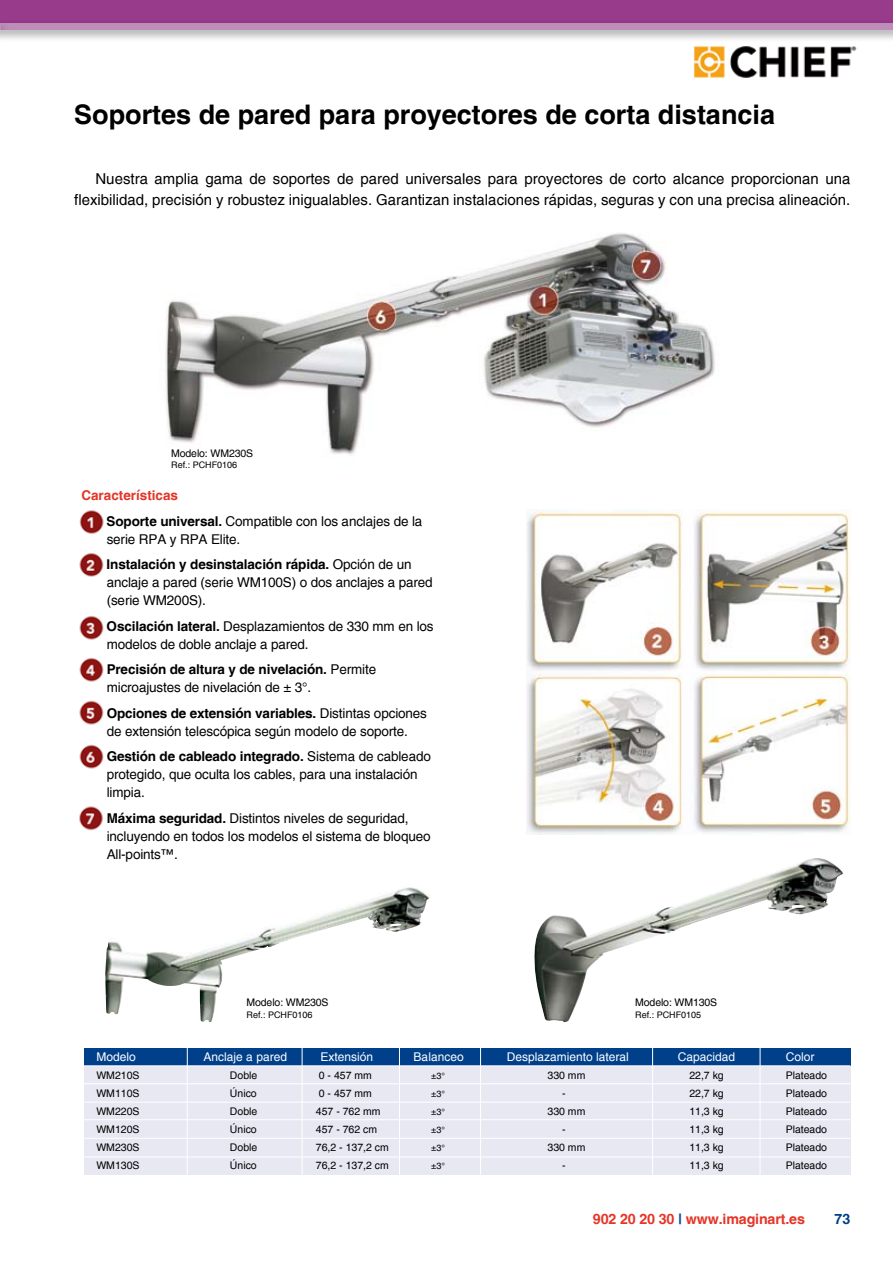
<style>
.page{position:relative;width:893px;height:1263px;background:#fff}
.page>*{position:absolute;margin:0;border:0;box-sizing:border-box;transform-origin:0 0}
.t1{font:700 27px "Helvetica";color:#000}
.t2{font:15px/21px "Helvetica";color:#000;text-align:right}
.t3{font:700 14.25px "Helvetica";letter-spacing:-.01em;color:#e53527}
.t4{font:700 14.25px "Helvetica";color:#003f8a}
.t5{font:13.5px/18px "Helvetica";letter-spacing:-.01em;color:#000}
.t6{font:700 13.5px/25.5px "Helvetica";letter-spacing:-.01em;color:#000}
.t7{font:12px "Helvetica";color:#fff}
.t8{font:10.5px "Helvetica";color:#000}
.t9{font:9px "Helvetica";color:#000}
.s1{font-weight:700;color:#e53527}
.s2{font-weight:700}
.s3{font-weight:400}
.s4{color:#003f8a}
</style>
<div class="page">
<img style="left:534px;top:858px;width:309px;height:164px">
<img style="left:165px;top:233px;width:550px;height:222px">
<div style="left:0;top:0;width:893px;height:23px;background:#993b8b"></div>
<div style="left:0;top:18px;width:893px;height:25px;background:#000;opacity:.43"></div>
<div style="left:0;top:23px;width:893px;height:7px;background:#be8dba"></div>
<div style="left:0;top:18px;width:9px;height:25px;background:#000;opacity:.43"></div>
<div style="left:84px;top:1066px;width:766px;height:108px;background:#e8e8f2"></div>
<div style="left:84px;top:1048px;width:766px;height:18px;background:#003f8a"></div>
<hr style="left:84px;top:1065px;width:766px;height:1px;background:#fff">
<img style="left:693px;top:46px;width:164px;height:32px">
<hr style="left:84px;top:1083px;width:766px;height:1px;background:#fff">
<hr style="left:84px;top:1102px;width:766px;height:1px;background:#fff">
<hr style="left:84px;top:1119px;width:766px;height:1px;background:#fff">
<hr style="left:84px;top:1138px;width:766px;height:1px;background:#fff">
<hr style="left:84px;top:1157px;width:766px;height:1px;background:#fff">
<hr style="left:187px;top:1048px;width:1px;height:128px;background:#fff">
<hr style="left:302px;top:1048px;width:1px;height:128px;background:#fff">
<hr style="left:399px;top:1048px;width:1px;height:128px;background:#fff">
<hr style="left:480px;top:1048px;width:1px;height:128px;background:#fff">
<hr style="left:652px;top:1048px;width:1px;height:128px;background:#fff">
<hr style="left:760px;top:1048px;width:1px;height:128px;background:#fff">
<img style="left:527px;top:510px;width:323px;height:325px">
<img style="left:79px;top:510px;width:25px;height:24px">
<img style="left:79px;top:553px;width:25px;height:24px">
<img style="left:79px;top:615px;width:25px;height:25px">
<img style="left:79px;top:657px;width:25px;height:25px">
<img style="left:79px;top:700px;width:25px;height:25px">
<img style="left:79px;top:744px;width:25px;height:25px">
<img style="left:79px;top:806px;width:24px;height:25px">
<img style="left:105px;top:887px;width:317px;height:135px">
<h1 class="t1" style="left:74px;top:97px;width:702px">Soportes de pared para proyectores de corta distancia</h1>
<p class="t2" style="left:74px;top:169px;width:778px">Nuestra amplia gama de soportes de pared universales para proyectores de corto alcance proporcionan una flexibilidad, precisión y robustez inigualables. Garantizan instalaciones rápidas, seguras y con una precisa alineación.</p>
<p class="t8" style="left:171px;top:447px;width:84px">Modelo: WM230S</p>
<p class="t9" style="left:171px;top:460px;width:68px">Ref.: PCHF0106</p>
<p class="t5" style="left:107px;top:483px;width:317px;line-height:25.5px;text-indent:-25px"><span class="s1">Características<br></span><span class="s2">Soporte universal.</span> Compatible con los anclajes de la</p>
<p class="t6" style="left:107px;top:526px;width:306px"><span class="s3">serie RPA y RPA Elite.<br></span>Instalación y desinstalación rápida. <span class="s3">Opción de un</span></p>
<p class="t5" style="left:107px;top:574px;width:328px">anclaje a pared (serie WM100S) o dos anclajes a pared (serie WM200S).</p>
<p class="t5" style="left:107px;top:617px;width:329px"><span class="s2">Oscilación lateral.</span> Desplazamientos de 330 mm en los modelos de doble anclaje a pared.</p>
<p class="t5" style="left:107px;top:661px;width:271px"><span class="s2">Precisión de altura y de nivelación.</span> Permite microajustes de nivelación de ± 3°.</p>
<p class="t5" style="left:107px;top:704px;width:322px"><span class="s2">Opciones de extensión variables.</span> Distintas opciones de extensión telescópica según modelo de soporte.</p>
<p class="t5" style="left:107px;top:748px;width:326px"><span class="s2">Gestión de cableado integrado.</span> Sistema de cableado protegido, que oculta los cables, para una instalación limpia.</p>
<p class="t5" style="left:107px;top:809px;width:325px"><span class="s2">Máxima seguridad.</span> Distintos niveles de seguridad, incluyendo en todos los modelos el sistema de bloqueo<br>All-points™.</p>
<p class="t8" style="left:247px;top:997px;width:84px">Modelo: WM230S</p>
<p class="t9" style="left:247px;top:1009px;width:68px">Ref.: PCHF0106</p>
<p class="t8" style="left:635px;top:997px;width:84px">Modelo: WM130S</p>
<p class="t9" style="left:635px;top:1009px;width:68px">Ref.: PCHF0105</p>
<p class="t7" style="left:96px;top:1050px;width:41px">Modelo</p>
<p class="t7" style="left:204px;top:1050px;width:85px">Anclaje a pared</p>
<p class="t7" style="left:320px;top:1050px;width:54px">Extensión</p>
<p class="t7" style="left:414px;top:1050px;width:52px">Balanceo</p>
<p class="t7" style="left:507px;top:1050px;width:124px">Desplazamiento lateral</p>
<p class="t7" style="left:678px;top:1050px;width:59px">Capacidad</p>
<p class="t7" style="left:786px;top:1050px;width:30px">Color</p>
<p class="t8" style="left:96px;top:1069px;width:45px">WM210S</p>
<p class="t8" style="left:230px;top:1069px;width:29px">Doble</p>
<p class="t8" style="left:319px;top:1069px;width:55px">0 - 457 mm</p>
<p class="t9" style="left:431px;top:1071px;width:15px">±3°</p>
<p class="t8" style="left:547px;top:1069px;width:39px">330 mm</p>
<p class="t8" style="left:689px;top:1069px;width:36px">22,7 kg</p>
<p class="t8" style="left:786px;top:1069px;width:43px">Plateado</p>
<p class="t8" style="left:96px;top:1087px;width:45px">WM110S</p>
<p class="t8" style="left:230px;top:1087px;width:28px">Único</p>
<p class="t8" style="left:319px;top:1087px;width:55px">0 - 457 mm</p>
<p class="t9" style="left:431px;top:1089px;width:15px">±3°</p>
<p class="t8" style="left:562px;top:1087px;width:5px">-</p>
<p class="t8" style="left:689px;top:1087px;width:36px">22,7 kg</p>
<p class="t8" style="left:786px;top:1087px;width:43px">Plateado</p>
<p class="t8" style="left:96px;top:1105px;width:45px">WM220S</p>
<p class="t8" style="left:230px;top:1105px;width:29px">Doble</p>
<p class="t8" style="left:316px;top:1105px;width:66px">457 - 762 mm</p>
<p class="t9" style="left:431px;top:1107px;width:15px">±3°</p>
<p class="t8" style="left:547px;top:1105px;width:39px">330 mm</p>
<p class="t8" style="left:689px;top:1105px;width:36px">11,3 kg</p>
<p class="t8" style="left:786px;top:1105px;width:43px">Plateado</p>
<p class="t8" style="left:96px;top:1123px;width:45px">WM120S</p>
<p class="t8" style="left:230px;top:1123px;width:28px">Único</p>
<p class="t8" style="left:316px;top:1123px;width:63px">457 - 762 cm</p>
<p class="t9" style="left:431px;top:1125px;width:15px">±3°</p>
<p class="t8" style="left:562px;top:1123px;width:5px">-</p>
<p class="t8" style="left:689px;top:1123px;width:36px">11,3 kg</p>
<p class="t8" style="left:786px;top:1123px;width:43px">Plateado</p>
<p class="t8" style="left:96px;top:1141px;width:45px">WM230S</p>
<p class="t8" style="left:230px;top:1141px;width:29px">Doble</p>
<p class="t8" style="left:316px;top:1141px;width:74px">76,2 - 137,2 cm</p>
<p class="t9" style="left:431px;top:1143px;width:15px">±3°</p>
<p class="t8" style="left:547px;top:1141px;width:39px">330 mm</p>
<p class="t8" style="left:689px;top:1141px;width:36px">11,3 kg</p>
<p class="t8" style="left:786px;top:1141px;width:43px">Plateado</p>
<p class="t8" style="left:96px;top:1159px;width:45px">WM130S</p>
<p class="t8" style="left:230px;top:1159px;width:28px">Único</p>
<p class="t8" style="left:316px;top:1159px;width:74px">76,2 - 137,2 cm</p>
<p class="t9" style="left:431px;top:1161px;width:15px">±3°</p>
<p class="t8" style="left:562px;top:1159px;width:5px">-</p>
<p class="t8" style="left:689px;top:1159px;width:36px">11,3 kg</p>
<p class="t8" style="left:786px;top:1159px;width:43px">Plateado</p>
<p class="t3" style="left:593px;top:1210px;width:214px">902 20 20 30 <span class="s4">|</span> www.imaginart.es</p>
<p class="t4" style="left:835px;top:1210px;width:17px">73</p>
</div>
